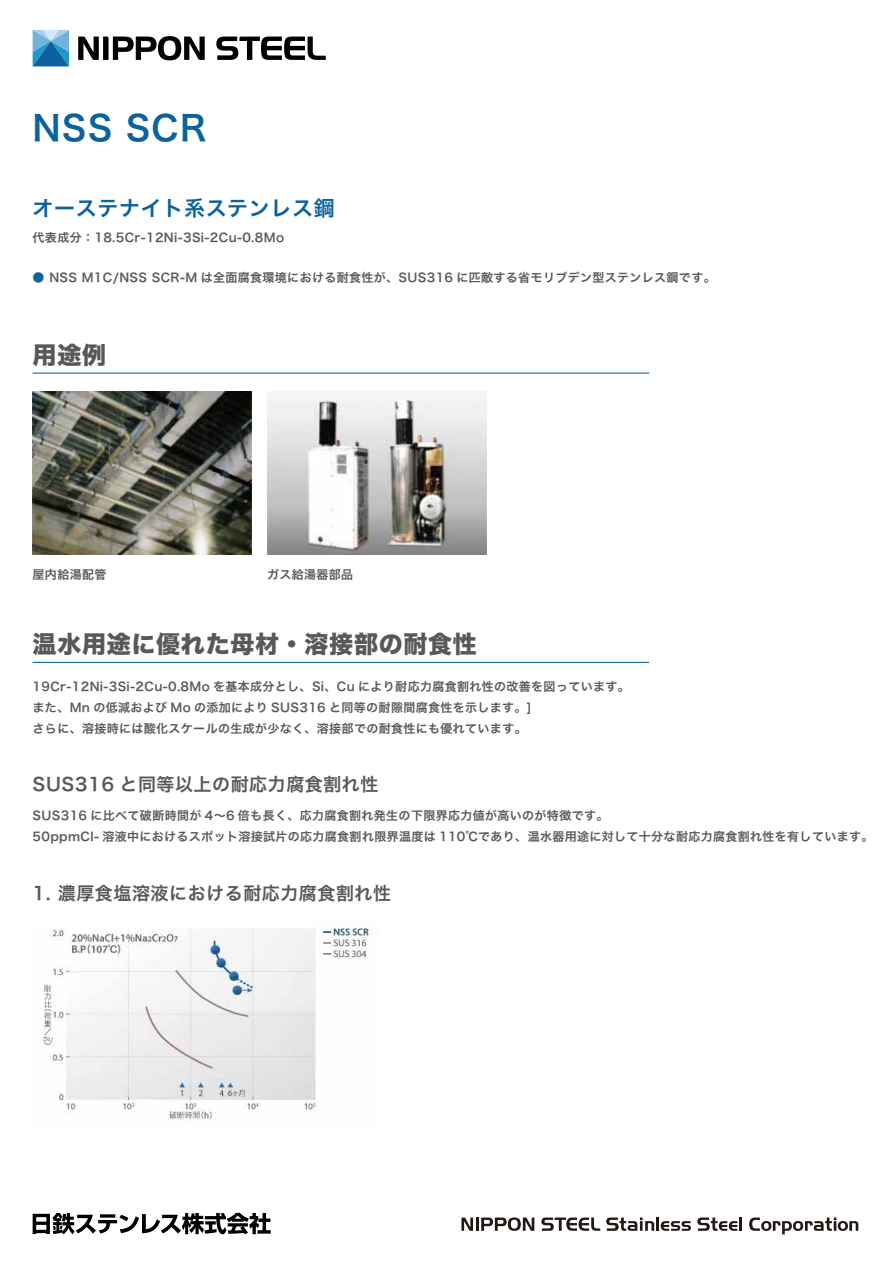
<style>
.page{position:relative;width:893px;height:1263px;background:#fff}
.page>*{position:absolute;margin:0;border:0;box-sizing:border-box;transform-origin:0 0}
.t1{font:34.5px "Hira Kaku Pro W6";letter-spacing:.03em;color:#0b629d}
.t2{font:24px "Hira Kaku Std W8";letter-spacing:.03em;color:#595757}
.t3{font:21px "Hira Kaku Pro W6";letter-spacing:.03em;color:#0b629d}
.t4{font:18px "Hira Kaku Pro W6";letter-spacing:.03em;color:#595757}
.t5{font:12px/21px "Hira Kaku Pro W6";letter-spacing:.03em;color:#595757}
.s1{color:#0b629d}
</style>
<div class="page">
<hr style="left:33px;top:373px;width:616px;height:1px;background:#0b629d">
<hr style="left:33px;top:662px;width:616px;height:1px;background:#0b629d">
<img style="left:33px;top:391px;width:219px;height:164px">
<img style="left:267px;top:395px;width:219px;height:160px">
<img style="left:43px;top:922px;width:333px;height:199px">
<svg style="left:33px;top:30px;width:36px;height:36px"></svg>
<svg style="left:78px;top:36px;width:127px;height:24px"></svg>
<svg style="left:216px;top:37px;width:110px;height:23px"></svg>
<svg style="left:33px;top:1213px;width:238px;height:21px"></svg>
<svg style="left:461px;top:1217px;width:12px;height:14px"></svg>
<hr style="left:476px;top:1217px;width:3px;height:14px;background:#231815">
<svg style="left:481px;top:1217px;width:53px;height:14px"></svg>
<svg style="left:541px;top:1217px;width:59px;height:14px"></svg>
<svg style="left:606px;top:1217px;width:48px;height:14px"></svg>
<hr style="left:656px;top:1217px;width:3px;height:14px;background:#231815">
<svg style="left:661px;top:1221px;width:30px;height:10px"></svg>
<svg style="left:697px;top:1217px;width:45px;height:14px"></svg>
<svg style="left:749px;top:1217px;width:109px;height:17px"></svg>
<h1 class="t1" style="left:33px;top:97px;width:176px">NSS SCR</h1>
<h3 class="t3" style="left:33px;top:189px;width:304px">オーステナイト系ステンレス鋼</h3>
<p class="t5" style="left:33px;top:226px;width:253px">代表成分：18.5Cr-12Ni-3Si-2Cu-0.8Mo</p>
<p class="t5" style="left:33px;top:266px;width:685px"><span class="s1">●</span> NSS M1C/NSS SCR-M は全面腐食環境における耐食性が、SUS316 に匹敵する省モリブデン型ステンレス鋼です。</p>
<h2 class="t2" style="left:33px;top:341px;width:75px">用途例</h2>
<p class="t5" style="left:33px;top:563px;width:75px">屋内給湯配管</p>
<p class="t5" style="left:267px;top:563px;width:88px">ガス給湯器部品</p>
<h2 class="t2" style="left:33px;top:631px;width:446px">温水用途に優れた母材・溶接部の耐食性</h2>
<p class="t5" style="left:33px;top:675px;width:599px">19Cr-12Ni-3Si-2Cu-0.8Mo を基本成分とし、Si、Cu により耐応力腐食割れ性の改善を図っています。また、Mn の低減および Mo の添加により SUS316 と同等の耐隙間腐食性を示します。]<br>さらに、溶接時には酸化スケールの生成が少なく、溶接部での耐食性にも優れています。</p>
<h3 class="t4" style="left:33px;top:767px;width:347px">SUS316 と同等以上の耐応力腐食割れ性</h3>
<p class="t5" style="left:33px;top:804px;width:842px">SUS316 に比べて破断時間が 4～6 倍も長く、応力腐食割れ発生の下限界応力値が高いのが特徴です。<br>50ppmCl- 溶液中におけるスポット溶接試片の応力腐食割れ限界温度は 110℃であり、温水器用途に対して十分な耐応力腐食割れ性を有しています。</p>
<h3 class="t4" style="left:33px;top:876px;width:360px">1. 濃厚食塩溶液における耐応力腐食割れ性</h3>
</div>
